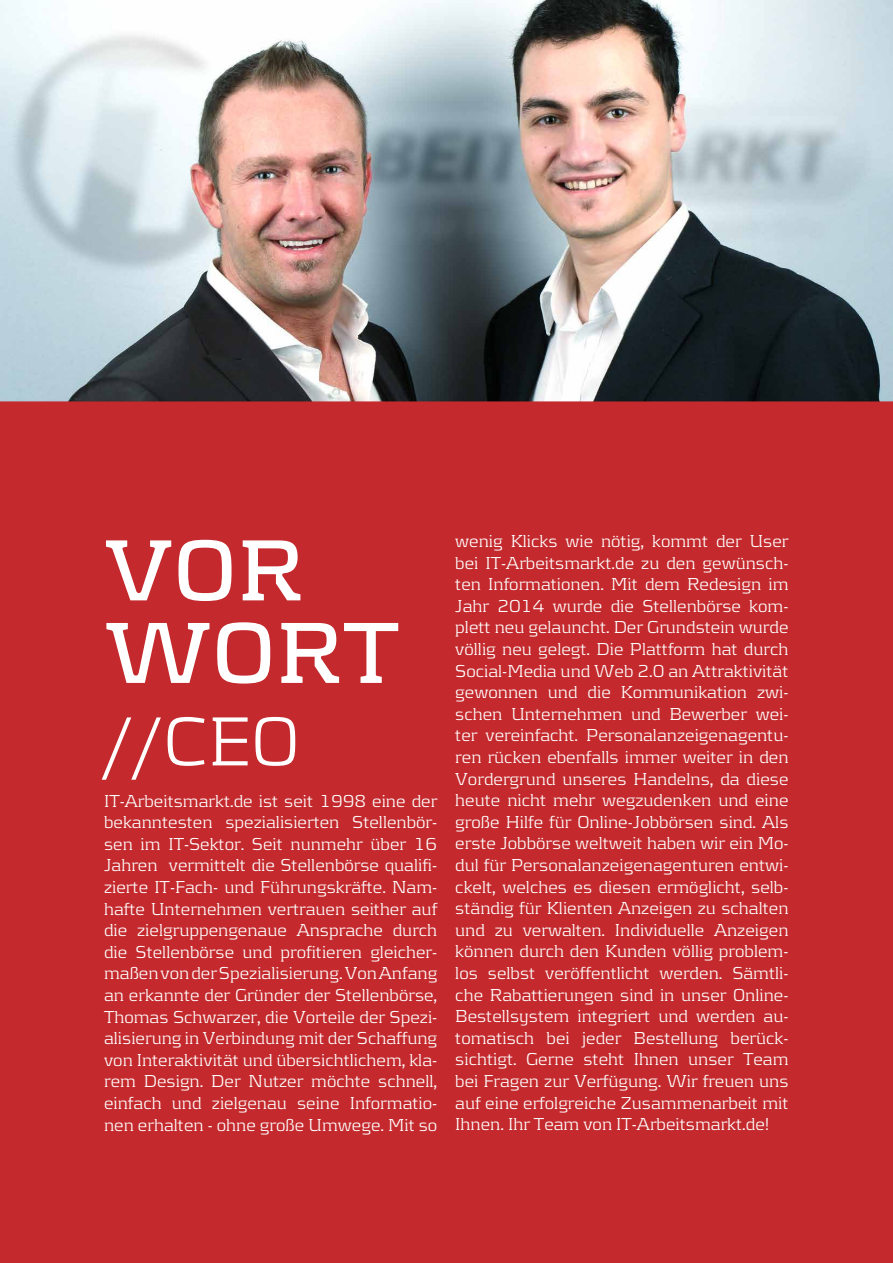
<style>
.page{position:relative;width:893px;height:1263px;background:#fff}
.page>*{position:absolute;margin:0;border:0;box-sizing:border-box;transform-origin:0 0}
.t1{font:700 90px/82.5px "Kontrapunkt";color:#fff}
.t2{font:300 72px "Kontrapunkt";color:#fff}
.t3{font:300 18px/21.6px "Kontrapunkt";color:#fff;text-align:justify}
</style>
<div class="page">
<img style="left:0;top:0;width:893px;height:401px">
<div style="left:1px;top:403px;width:891px;height:858px;background:#c42a2d"></div>
<h1 class="t1" style="left:104px;top:527px;width:296px">VOR<br>WORT</h1>
<h2 class="t2" style="left:104px;top:699px;width:197px">//CEO</h2>
<p class="t3" style="left:104px;top:789px;width:335px">IT-Arbeitsmarkt.de ist seit 1998 eine der bekanntesten spezialisierten Stellenbör&shy;sen im IT-Sektor. Seit nunmehr über 16<br>Jahren vermittelt die Stellenbörse qualifi&shy;zierte IT-Fach- und Führungskräfte. Nam&shy;hafte Unternehmen vertrauen seither auf die zielgruppengenaue Ansprache durch die Stellenbörse und profitieren gleicher&shy;maßen von der Spezialisierung. Von Anfang an erkannte der Gründer der Stellenbörse, Thomas Schwarzer, die Vorteile der Spezi&shy;alisierung in Verbindung mit der Schaffung von Interaktivität und übersichtlichem, kla&shy;rem Design. Der Nutzer möchte schnell, einfach und zielgenau seine Informatio&shy;nen erhalten - ohne große Umwege. Mit so</p>
<p class="t3" style="left:455px;top:530px;width:335px">wenig Klicks wie nötig, kommt der User bei IT-Arbeitsmarkt.de zu den gewünsch&shy;ten Informationen. Mit dem Redesign im Jahr 2014 wurde die Stellenbörse kom&shy;plett neu gelauncht. Der Grundstein wurde völlig neu gelegt. Die Plattform hat durch Social-Media und Web 2.0 an Attraktivität gewonnen und die Kommunikation zwi&shy;schen Unternehmen und Bewerber wei&shy;ter vereinfacht. Personalanzeigenagentu&shy;ren rücken ebenfalls immer weiter in den Vordergrund unseres Handelns, da diese heute nicht mehr wegzudenken und eine große Hilfe für Online-Jobbörsen sind. Als erste Jobbörse weltweit haben wir ein Mo&shy;dul für Personalanzeigenagenturen entwi&shy;ckelt, welches es diesen ermöglicht, selb&shy;ständig für Klienten Anzeigen zu schalten und zu verwalten. Individuelle Anzeigen können durch den Kunden völlig problem&shy;los selbst veröffentlicht werden. Sämtli&shy;che Rabattierungen sind in unser Online-Bestellsystem integriert und werden au&shy;tomatisch bei jeder Bestellung berück&shy;sichtigt. Gerne steht Ihnen unser Team bei Fragen zur Verfügung. Wir freuen uns auf eine erfolgreiche Zusammenarbeit mit Ihnen. Ihr Team von IT-Arbeitsmarkt.de!</p>
</div>
